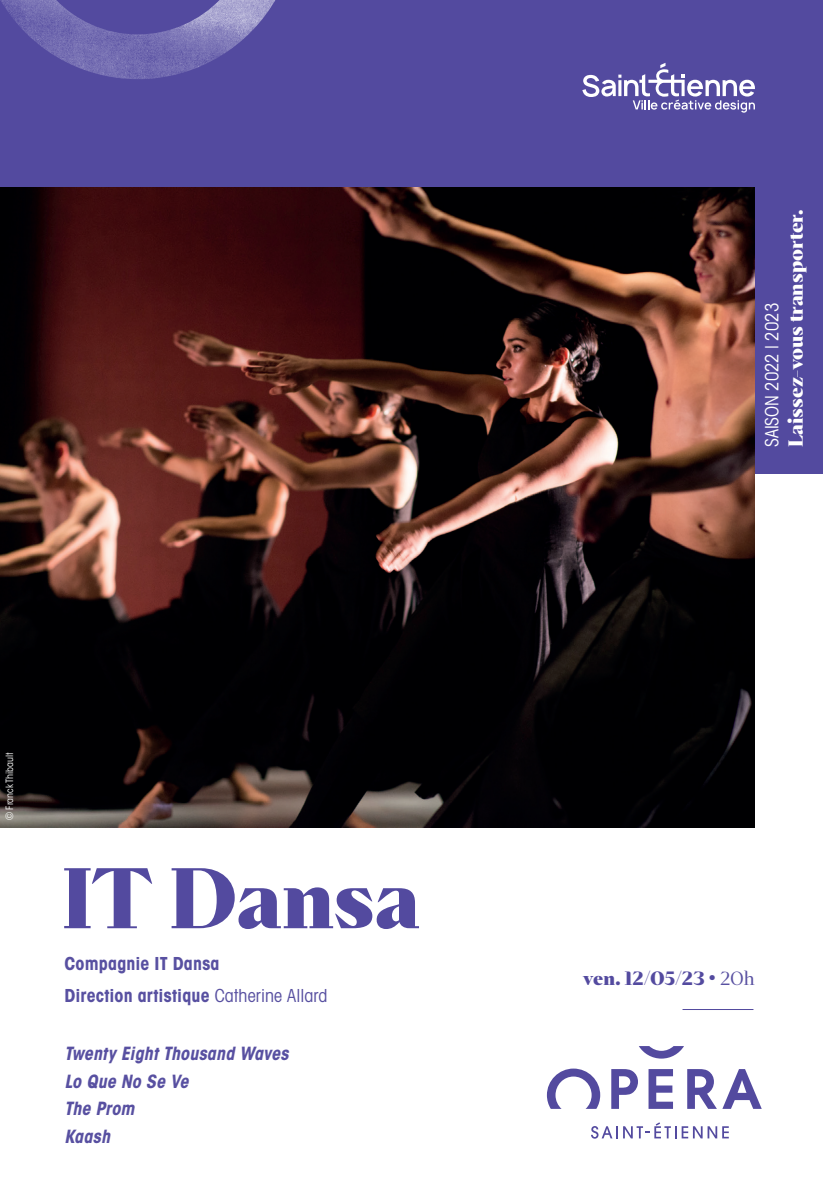
<style>
.page{position:relative;width:823px;height:1191px;background:#fff}
.page>*{position:absolute;margin:0;border:0;box-sizing:border-box;transform-origin:0 0}
.t1{font:900 80px "Abstract";letter-spacing:-.01em;color:#534a9f}
.t2{font:900 19px "Abstract";color:#fff}
.t3{font:700 condensed 18px/31.4px "Avant Garde";letter-spacing:.005em;color:#5850a1}
.t4{font:italic 700 condensed 18px/27.4px "ITC Avant Garde Std";letter-spacing:.005em;color:#5850a1}
.t5{font:900 18px "Abstract";letter-spacing:.005em;color:#534a9f}
.t6{font:condensed 18px "ITC Avant Garde Std";color:#fff}
.t7{font:condensed 10px "ITC Avant Garde Std";color:#fff}
.s1{font-weight:400}
.s2{font-weight:300;color:#5850a1}
</style>
<div class="page">
<div style="left:0;top:0;width:822px;height:473px;background:#534a9f"></div>
<img style="left:0;top:187px;width:754px;height:640px">
<svg style="left:582px;top:63px;width:172px;height:50px"></svg>
<img style="left:0;top:0;width:276px;height:79px">
<hr style="left:682px;top:1009px;width:71px;height:1px;background:#534a9f">
<svg style="left:687px;top:1069px;width:29px;height:39px"></svg>
<svg style="left:591px;top:1122px;width:137px;height:16px"></svg>
<svg style="left:546px;top:1068px;width:54px;height:40px"></svg>
<svg style="left:611px;top:1069px;width:26px;height:39px"></svg>
<svg style="left:648px;top:1069px;width:24px;height:39px"></svg>
<svg style="left:722px;top:1069px;width:39px;height:39px"></svg>
<svg style="left:639px;top:1046px;width:44px;height:12px"></svg>
<p class="t7" style="left:3px;top:820px;width:69px;rotate:-90deg">© Franck Thibault</p>
<h1 class="t1" style="left:62px;top:847px;width:359px">IT Dansa</h1>
<p class="t3" style="left:64px;top:947px;width:264px">Compagnie IT Dansa<br>Direction artistique <span class="s1">Catherine Allard</span></p>
<p class="t4" style="left:64px;top:1040px;width:225px">Twenty Eight Thousand Waves<br>Lo Que No Se Ve<br>The Prom<br>Kaash</p>
<p class="t6" style="left:760px;top:447px;width:146px;rotate:-90deg">SAISON 2022 l 2023</p>
<p class="t2" style="left:783px;top:447px;width:239px;rotate:-90deg">Laissez-vous transporter.</p>
<p class="t5" style="left:582px;top:966px;width:173px">ven. 12/05/23 • <span class="s2">20h</span></p>
</div>
